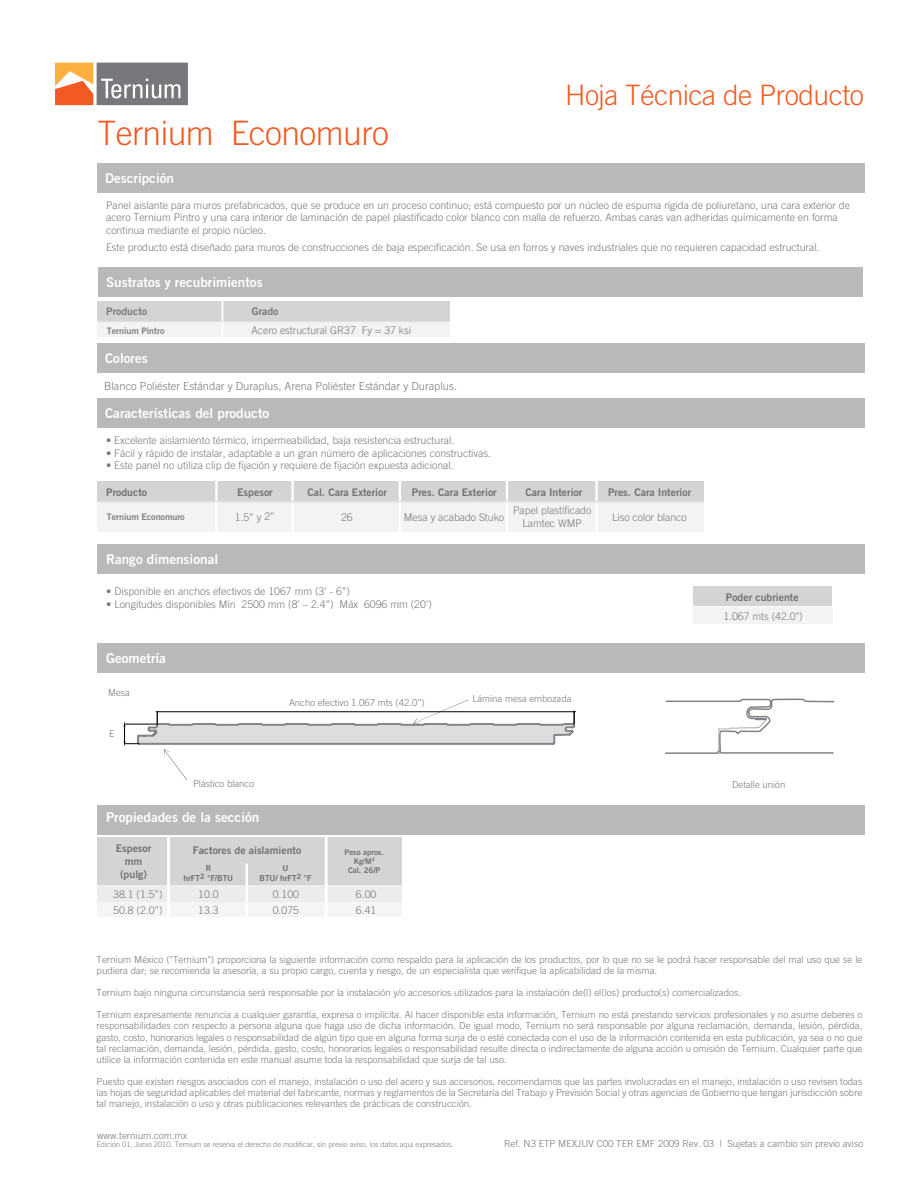
<style>
.page{position:relative;width:918px;height:1188px;background:#fff}
.page>*{position:absolute;margin:0;border:0;box-sizing:border-box;transform-origin:0 0}
.t1{font:300 33.6px "Trade Gothic";letter-spacing:-.015em;color:#f15a22}
.t2{font:300 28.2px "Trade Gothic";letter-spacing:-.015em;color:#f15a22}
.t3{font:13.5px "Trade Gothic Bold Two";color:#fff}
.t4{font:300 11.1px "Trade Gothic";color:#77787b}
.t5{font:300 10.5px/12.6px "Trade Gothic";color:#77787b}
.t6{font:10.5px/12.6px "Trade Gothic Bold Two";color:#717074;text-align:center}
.t7{font:10.5px "Trade Gothic Bold Two";color:#77787b}
.t8{font:300 9.75px/11.1px "Trade Gothic";color:#77787b;text-align:justify}
.t9{font:300 9.6px "Trade Gothic";color:#77787b}
.t10{font:9px "Trade Gothic Bold Two";letter-spacing:-.01em;color:#807f83}
.t11{font:8.25px/9.9px "Trade Gothic Bold Two";color:#717074;text-align:center}
.t12{font:7.8px/9.4px "Trade Gothic Bold Two";color:#717074;text-align:center}
.t13{font:300 7.5px "Trade Gothic";color:#77787b}
</style>
<div class="page">
<svg style="left:55px;top:63px;width:133px;height:42px"></svg>
<div style="left:98px;top:163px;width:767px;height:29px;background:#b7b9bb"></div>
<div style="left:98px;top:343px;width:767px;height:29px;background:#b7b9bb"></div>
<div style="left:98px;top:398px;width:767px;height:29px;background:#b7b9bb"></div>
<div style="left:98px;top:301px;width:352px;height:20px;background:#d2d4d5"></div>
<div style="left:98px;top:322px;width:352px;height:15px;background:#f2f3f3"></div>
<div style="left:98px;top:267px;width:764px;height:30px;background:#b7b9bb"></div>
<div style="left:98px;top:544px;width:767px;height:30px;background:#b7b9bb"></div>
<div style="left:693px;top:586px;width:139px;height:20px;background:#d2d4d5"></div>
<div style="left:693px;top:607px;width:139px;height:16px;background:#f2f3f3"></div>
<div style="left:98px;top:643px;width:767px;height:29px;background:#b7b9bb"></div>
<hr style="left:221px;top:299px;width:2px;height:40px;background:#fff">
<hr style="left:98px;top:321px;width:352px;height:1px;background:#e0e1e2">
<div style="left:98px;top:482px;width:606px;height:19px;background:#d2d4d5"></div>
<div style="left:98px;top:502px;width:606px;height:30px;background:#f2f3f3"></div>
<hr style="left:215px;top:480px;width:3px;height:53px;background:#fff">
<hr style="left:291px;top:480px;width:3px;height:53px;background:#fff">
<hr style="left:399px;top:480px;width:2px;height:53px;background:#fff">
<hr style="left:506px;top:480px;width:2px;height:53px;background:#fff">
<hr style="left:595px;top:480px;width:3px;height:53px;background:#fff">
<hr style="left:98px;top:501px;width:606px;height:2px;background:#e0e1e2">
<div style="left:98px;top:805px;width:767px;height:29px;background:#b7b9bb"></div>
<div style="left:97px;top:838px;width:305px;height:47px;background:#d2d4d5"></div>
<div style="left:97px;top:887px;width:305px;height:15px;background:#ececec"></div>
<div style="left:97px;top:902px;width:305px;height:15px;background:#f4f5f5"></div>
<hr style="left:97px;top:885px;width:305px;height:2px;background:#e0e1e2">
<hr style="left:167px;top:835px;width:3px;height:82px;background:#fff">
<hr style="left:325px;top:835px;width:3px;height:82px;background:#fff">
<hr style="left:246px;top:864px;width:2px;height:55px;background:#fff">
<svg style="left:123px;top:700px;width:453px;height:80px"></svg>
<svg style="left:665px;top:698px;width:170px;height:56px"></svg>
<h1 class="t1" style="left:98px;top:114px;width:293px">Ternium Economuro</h1>
<h3 class="t3" style="left:105px;top:170px;width:71px">Descripción</h3>
<h2 class="t2" style="left:565px;top:78px;width:300px">Hoja Técnica de Producto</h2>
<p class="t5" style="left:106px;top:199px;width:745px">Panel aislante para muros prefabricados, que se produce en un proceso continuo; está compuesto por un núcleo de espuma rígida de poliuretano, una cara exterior de acero Ternium Pintro y una cara interior de laminación de papel plastificado color blanco con malla de refuerzo. Ambas caras van adheridas químicamente en forma continua mediante el propio núcleo.</p>
<p class="t5" style="left:106px;top:241px;width:715px">Este producto está diseñado para muros de construcciones de baja especificación. Se usa en forros y naves industriales que no requieren capacidad estructural.</p>
<h3 class="t3" style="left:106px;top:274px;width:158px">Sustratos y recubrimientos</h3>
<p class="t7" style="left:106px;top:305px;width:42px">Producto</p>
<p class="t7" style="left:252px;top:305px;width:28px">Grado</p>
<p class="t10" style="left:107px;top:325px;width:59px">Ternium Pintro</p>
<p class="t5" style="left:251px;top:324px;width:161px">Acero estructural GR37 Fy = 37 ksi</p>
<h3 class="t3" style="left:105px;top:350px;width:44px">Colores</h3>
<p class="t4" style="left:104px;top:379px;width:355px">Blanco Poliéster Estándar y Duraplus, Arena Poliéster Estándar y Duraplus.</p>
<h3 class="t3" style="left:105px;top:405px;width:166px">Características del producto</h3>
<p class="t5" style="left:106px;top:434px;width:350px">• Excelente aislamiento térmico, impermeabilidad, baja resistencia estructural.</p>
<p class="t5" style="left:106px;top:447px;width:387px">• Fácil y rápido de instalar, adaptable a un gran número de aplicaciones constructivas.</p>
<p class="t5" style="left:106px;top:459px;width:349px">• Este panel no utiliza clip de fijación y requiere de fijación expuesta adicional.</p>
<p class="t6" style="left:106px;top:485px;width:42px">Producto</p>
<p class="t6" style="left:307px;top:485px;width:81px">Cal. Cara Exterior</p>
<p class="t6" style="left:412px;top:485px;width:86px">Pres. Cara Exterior</p>
<p class="t6" style="left:526px;top:485px;width:58px">Cara Interior</p>
<p class="t6" style="left:237px;top:485px;width:37px">Espesor</p>
<p class="t10" style="left:107px;top:511px;width:79px">Ternium Economuro</p>
<p class="t5" style="left:235px;top:511px;width:42px;rotate:-1deg">1.5” y 2”</p>
<p class="t5" style="left:404px;top:510px;width:102px">Mesa y acabado Stuko</p>
<p class="t5" style="left:513px;top:504px;width:80px;text-align:center">Papel plastificado<br>Lamtec WMP</p>
<h3 class="t3" style="left:106px;top:551px;width:114px">Rango dimensional</h3>
<p class="t5" style="left:106px;top:585px;width:245px">• Disponible en anchos efectivos de 1067 mm (3’ - 6”)</p>
<p class="t5" style="left:106px;top:597px;width:327px">• Longitudes disponibles Mín 2500 mm (8’ – 2.4”) Máx 6096 mm (20’)</p>
<h3 class="t3" style="left:106px;top:650px;width:61px">Geometría</h3>
<p class="t9" style="left:108px;top:687px;width:23px">Mesa</p>
<p class="t9" style="left:109px;top:728px;width:7px">E</p>
<p class="t9" style="left:289px;top:697px;width:137px">Ancho efectivo 1.067 mts (42.0”)</p>
<p class="t9" style="left:473px;top:693px;width:100px">Lámina mesa embozada</p>
<p class="t6" style="left:608px;top:485px;width:85px">Pres. Cara Interior</p>
<p class="t5" style="left:612px;top:510px;width:76px">Liso color blanco</p>
<p class="t6" style="left:726px;top:591px;width:74px">Poder cubriente</p>
<p class="t5" style="left:723px;top:610px;width:81px">1.067 mts (42.0")</p>
<p class="t9" style="left:193px;top:778px;width:63px">Plástico blanco</p>
<p class="t9" style="left:732px;top:778px;width:55px">Detalle unión</p>
<h3 class="t3" style="left:106px;top:809px;width:155px">Propiedades de la sección</h3>
<p class="t6" style="left:116px;top:842px;width:37px">Espesor mm (pulg)</p>
<p class="t12" style="left:345px;top:847px;width:41px">Peso aprox.<br>Kg/M<sup>2<br></sup>Cal. 26/P</p>
<p class="t6" style="left:193px;top:844px;width:110px">Factores de aislamiento</p>
<p class="t11" style="left:184px;top:863px;width:51px">R<br>hrFT<sup>2</sup> °F/BTU</p>
<p class="t11" style="left:260px;top:863px;width:54px">U<br>BTU/ hrFT<sup>2</sup> °F</p>
<p class="t5" style="left:113px;top:888px;width:51px">38.1 (1.5”)</p>
<p class="t5" style="left:198px;top:888px;width:22px">10.0</p>
<p class="t5" style="left:273px;top:888px;width:28px">0.100</p>
<p class="t5" style="left:356px;top:888px;width:22px">6.00</p>
<p class="t5" style="left:113px;top:903px;width:51px">50.8 (2.0”)</p>
<p class="t5" style="left:198px;top:903px;width:22px">13.3</p>
<p class="t5" style="left:273px;top:903px;width:28px">0.075</p>
<p class="t5" style="left:356px;top:903px;width:22px">6.41</p>
<p class="t8" style="left:97px;top:954px;width:767px">Ternium México ("Ternium") proporciona la siguiente información como respaldo para la aplicación de los productos, por lo que no se le podrá hacer responsable del mal uso que se le pudiera dar; se recomienda la asesoría, a su propio cargo, cuenta y riesgo, de un especialista que verifique la aplicabilidad de la misma.</p>
<p class="t8" style="left:97px;top:987px;width:646px">Ternium bajo ninguna circunstancia será responsable por la instalación y/o accesorios utilizados para la instalación de(l) el(los) producto(s) comercializados.</p>
<p class="t8" style="left:97px;top:1009px;width:767px">Ternium expresamente renuncia a cualquier garantía, expresa o implícita. Al hacer disponible esta información, Ternium no está prestando servicios profesionales y no asume deberes o responsabilidades con respecto a persona alguna que haga uso de dicha información. De igual modo, Ternium no será responsable por alguna reclamación, demanda, lesión, pérdida, gasto, costo, honorarios legales o responsabilidad de algún tipo que en alguna forma surja de o esté conectada con el uso de la información contenida en esta publicación, ya sea o no que tal reclamación, demanda, lesión, pérdida, gasto, costo, honorarios legales o responsabilidad resulte directa o indirectamente de alguna acción u omisión de Ternium. Cualquier parte que utilice la información contenida en este manual asume toda la responsabilidad que surja de tal uso.</p>
<p class="t8" style="left:97px;top:1076px;width:767px">Puesto que existen riesgos asociados con el manejo, instalación o uso del acero y sus accesorios, recomendamos que las partes involucradas en el manejo, instalación o uso revisen todas las hojas de seguridad aplicables del material del fabricante, normas y reglamentos de la Secretaría del Trabajo y Previsión Social y otras agencias de Gobierno que tengan jurisdicción sobre tal manejo, instalación o uso y otras publicaciones relevantes de prácticas de construcción.</p>
<p class="t8" style="left:97px;top:1129px;width:91px">www.ternium.com.mx</p>
<p class="t8" style="left:504px;top:1137px;width:361px">Ref. N3 ETP MEXJUV C00 TER EMF 2009 Rev. 03 | Sujetas a cambio sin previo aviso</p>
<p class="t13" style="left:97px;top:1140px;width:358px">Edición 01, Junio 2010. Ternium se reserva el derecho de modificar, sin previo aviso, los datos aquí expresados.</p>
</div>
